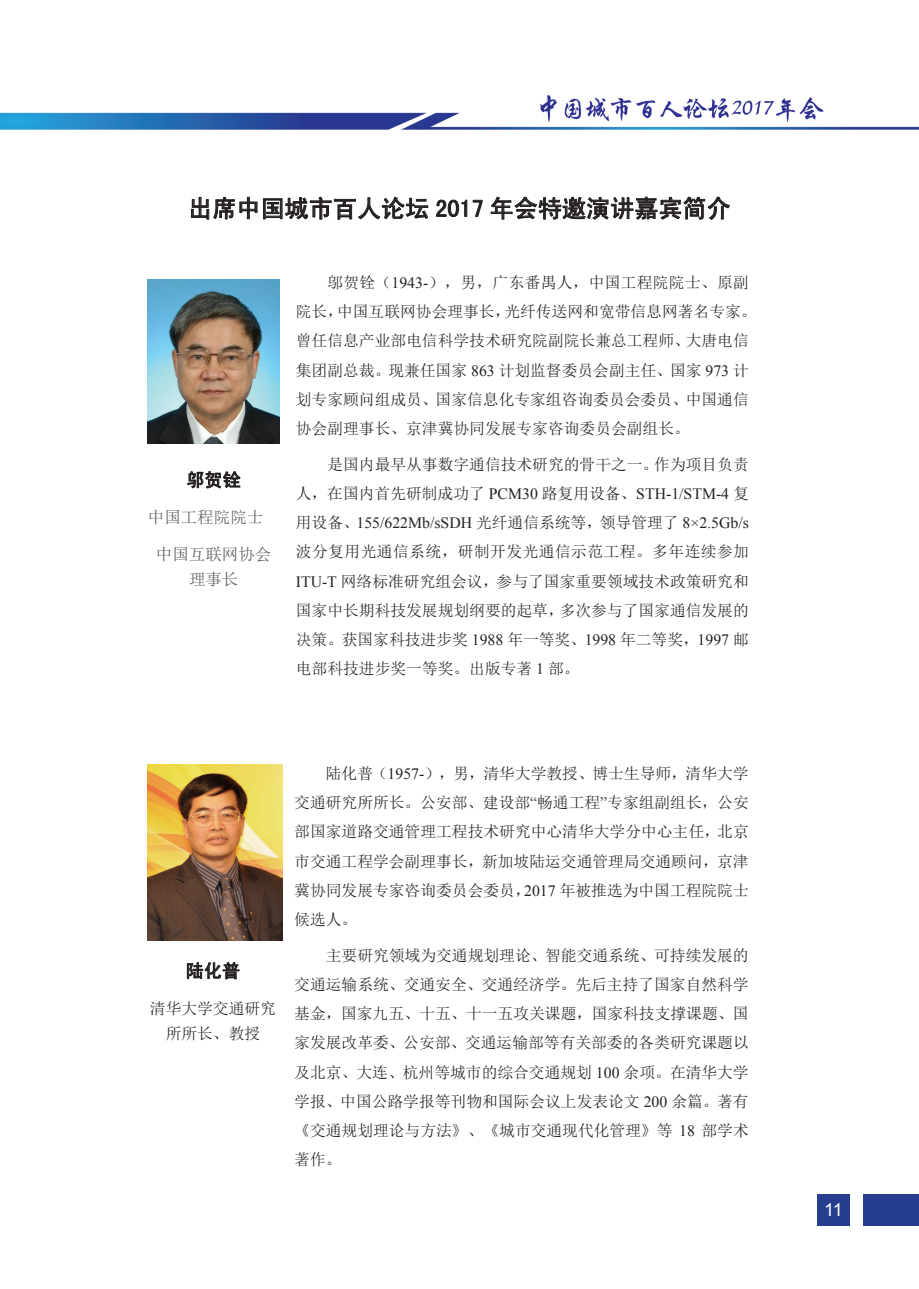
<style>
.page{position:relative;width:919px;height:1289px;background:#fff}
.page>*{position:absolute;margin:0;border:0;box-sizing:border-box;transform-origin:0 0}
.t1{font:24px "Sim Hei";letter-spacing:.005em;color:#231f20}
.t2{font:18px "Sim Hei";letter-spacing:.005em;color:#231f20}
.t3{font:18px "Arial";color:#fff}
.t4{font:16.5px/25.3px "Sim Sun";color:#57585a;text-align:center}
.t5{font:15.75px/29.2px "Sim Sun";color:#231f20;text-align:justify}
.t6{font:15.75px "Times New Roman";color:#231f20}
.s1{font-family:"Times New Roman"}
.s2{font-family:"Sim Sun"}
</style>
<div class="page">
<img style="left:0;top:95px;width:918px;height:1131px">
<div style="left:863px;top:1193px;width:55px;height:32px;background:#253f8e"></div>
<div style="left:816px;top:1193px;width:33px;height:32px;background:#253f8e"></div>
<svg style="left:191px;top:197px;width:66px;height:22px"></svg>
<svg style="left:263px;top:196px;width:165px;height:24px"></svg>
<svg style="left:436px;top:200px;width:46px;height:17px"></svg>
<svg style="left:490px;top:196px;width:240px;height:24px"></svg>
<img style="left:148px;top:279px;width:132px;height:164px">
<svg style="left:187px;top:471px;width:54px;height:17px"></svg>
<div style="left:148px;top:506px;width:115px;height:21px;background:#fff"></div>
<div style="left:156px;top:543px;width:115px;height:22px;background:#fff"></div>
<div style="left:189px;top:569px;width:49px;height:21px;background:#fff"></div>
<div style="left:327px;top:272px;width:421px;height:20px;background:#fff"></div>
<div style="left:296px;top:301px;width:452px;height:21px;background:#fff"></div>
<div style="left:296px;top:330px;width:452px;height:21px;background:#fff"></div>
<div style="left:296px;top:360px;width:452px;height:20px;background:#fff"></div>
<div style="left:296px;top:389px;width:452px;height:20px;background:#fff"></div>
<div style="left:296px;top:418px;width:393px;height:21px;background:#fff"></div>
<div style="left:327px;top:454px;width:421px;height:20px;background:#fff"></div>
<div style="left:296px;top:483px;width:452px;height:20px;background:#fff"></div>
<div style="left:296px;top:512px;width:452px;height:20px;background:#fff"></div>
<div style="left:296px;top:541px;width:452px;height:21px;background:#fff"></div>
<div style="left:296px;top:571px;width:452px;height:20px;background:#fff"></div>
<div style="left:296px;top:600px;width:452px;height:20px;background:#fff"></div>
<div style="left:296px;top:629px;width:452px;height:20px;background:#fff"></div>
<div style="left:296px;top:658px;width:283px;height:21px;background:#fff"></div>
<img style="left:148px;top:764px;width:135px;height:176px">
<svg style="left:187px;top:961px;width:52px;height:18px"></svg>
<div style="left:326px;top:763px;width:422px;height:20px;background:#fff"></div>
<div style="left:294px;top:792px;width:454px;height:20px;background:#fff"></div>
<div style="left:294px;top:821px;width:454px;height:21px;background:#fff"></div>
<div style="left:294px;top:850px;width:454px;height:21px;background:#fff"></div>
<div style="left:294px;top:880px;width:454px;height:20px;background:#fff"></div>
<div style="left:294px;top:909px;width:63px;height:20px;background:#fff"></div>
<div style="left:326px;top:944px;width:422px;height:21px;background:#fff"></div>
<div style="left:294px;top:973px;width:454px;height:21px;background:#fff"></div>
<div style="left:294px;top:1003px;width:454px;height:20px;background:#fff"></div>
<div style="left:294px;top:1032px;width:454px;height:20px;background:#fff"></div>
<div style="left:294px;top:1061px;width:454px;height:21px;background:#fff"></div>
<div style="left:294px;top:1090px;width:454px;height:21px;background:#fff"></div>
<div style="left:294px;top:1120px;width:454px;height:20px;background:#fff"></div>
<div style="left:294px;top:1149px;width:47px;height:20px;background:#fff"></div>
<h1 class="t1" style="left:188px;top:196px;width:544px">出席中国城市百人论坛 2017 年会特邀演讲嘉宾简介</h1>
<p class="t2" style="left:186px;top:471px;width:56px">邬贺铨</p>
<p class="t4" style="left:148px;top:504px;width:117px">中国工程院院士</p>
<p class="t4" style="left:156px;top:541px;width:117px">中国互联网协会理事长</p>
<p class="t5" style="left:296px;top:268px;width:462px;text-align:left;text-indent:32px">邬贺铨（<span class="s1">1943-</span>），男，广东番禺人，中国工程院院士、原副院长，中国互联网协会理事长，光纤传送网和宽带信息网著名专家。曾任信息产业部电信科学技术研究院副院长兼总工程师、大唐电信集团副总裁。现兼任国家 <span class="s1">863</span> 计划监督委员会副主任、国家 <span class="s1">973</span> 计划专家顾问组成员、国家信息化专家组咨询委员会委员、中国通信协会副理事长、京津冀协同发展专家咨询委员会副组长。</p>
<p class="t5" style="left:296px;top:449px;width:454px;text-align:right">是国内最早从事数字通信技术研究的骨干之一。作为项目负责<br>人，在国内首先研制成功了 <span class="s1">PCM30</span> 路复用设备、<span class="s1">STH-1/STM-4</span> 复</p>
<p class="t6" style="left:296px;top:512px;width:454px"><span class="s2">用设备、</span>155/622Mb/sSDH <span class="s2">光纤通信系统等，领导管理了</span> 8×2.5Gb/s</p>
<p class="t5" style="left:296px;top:537px;width:454px">波分复用光通信系统，研制开发光通信示范工程。多年连续参加<span class="s1">ITU-T</span> 网络标准研究组会议，参与了国家重要领域技术政策研究和国家中长期科技发展规划纲要的起草，多次参与了国家通信发展的决策。获国家科技进步奖 <span class="s1">1988</span> 年一等奖、<span class="s1">1998</span> 年二等奖，<span class="s1">1997</span> 邮电部科技进步奖一等奖。出版专著 <span class="s1">1</span> 部。</p>
<p class="t2" style="left:186px;top:961px;width:56px">陆化普</p>
<p class="t5" style="left:150px;top:995px;width:128px;line-height:25.2px;text-align:center">清华大学交通研究所所长、教授</p>
<p class="t5" style="left:294px;top:758px;width:456px;text-indent:32px">陆化普（<span class="s1">1957-</span>），男，清华大学教授、博士生导师，清华大学交通研究所所长。公安部、建设部<span class="s1">“</span>畅通工程<span class="s1">”</span>专家组副组长，公安部国家道路交通管理工程技术研究中心清华大学分中心主任，北京市交通工程学会副理事长，新加坡陆运交通管理局交通顾问，京津冀协同发展专家咨询委员会委员，<span class="s1">2017</span> 年被推选为中国工程院院士候选人。</p>
<p class="t5" style="left:294px;top:940px;width:456px;text-indent:32px">主要研究领域为交通规划理论、智能交通系统、可持续发展的交通运输系统、交通安全、交通经济学。先后主持了国家自然科学基金，国家九五、十五、十一五攻关课题，国家科技支撑课题、国家发展改革委、公安部、交通运输部等有关部委的各类研究课题以及北京、大连、杭州等城市的综合交通规划 <span class="s1">100</span> 余项。在清华大学学报、中国公路学报等刊物和国际会议上发表论文 <span class="s1">200</span> 余篇。著有《交通规划理论与方法》、《城市交通现代化管理》等 <span class="s1">18</span> 部学术著作。</p>
<p class="t3" style="left:824px;top:1197px;width:20px">11</p>
</div>
